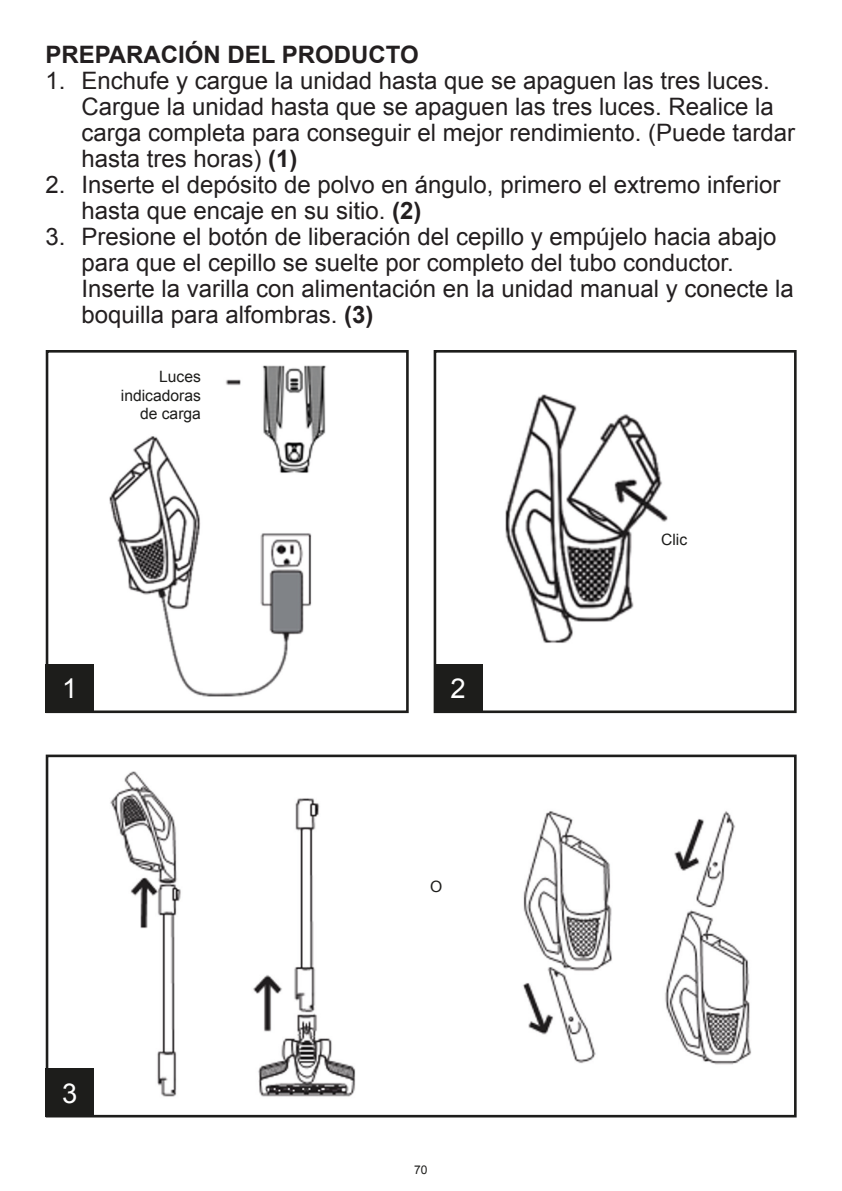
<style>
.page{position:relative;width:842px;height:1191px;background:#fff}
.page>*{position:absolute;margin:0;border:0;box-sizing:border-box;transform-origin:0 0}
.t1{font:27.4px "Arial";color:#fff}
.t2{font:24px/26px "Arial";color:#231f20}
.t3{font:700 24px "Arial";color:#231f20}
.t4{font:15.6px "Arial";color:#1d1d1b}
.t5{font:12px "Arial";color:#1d1d1b}
.s1{font-weight:700}
</style>
<div class="page">
<img style="left:109px;top:365px;width:217px;height:332px">
<div style="left:46px;top:350px;width:363px;height:363px;border:3px solid #1d1d1b"></div>
<div style="left:45px;top:664px;width:49px;height:48px;background:#1d1d1b"></div>
<img style="left:482px;top:394px;width:186px;height:291px">
<div style="left:434px;top:350px;width:363px;height:363px;border:3px solid #1d1d1b"></div>
<div style="left:434px;top:664px;width:48px;height:48px;background:#1d1d1b"></div>
<img style="left:110px;top:771px;width:642px;height:326px">
<div style="left:46px;top:754px;width:751px;height:363px;border:3px solid #1d1d1b"></div>
<div style="left:45px;top:1068px;width:49px;height:49px;background:#1d1d1b"></div>
<p class="t3" style="left:45px;top:39px;width:375px">PREPARACIÓN DEL PRODUCTO</p>
<p class="t2" style="left:81px;top:68px;width:715px;text-indent:-36px">1. Enchufe y cargue la unidad hasta que se apaguen las tres luces.<br>Cargue la unidad hasta que se apaguen las tres luces. Realice la carga completa para conseguir el mejor rendimiento. (Puede tardar hasta tres horas) <span class="s1">(1)</span></p>
<p class="t2" style="left:81px;top:172px;width:700px;text-indent:-36px">2. Inserte el depósito de polvo en ángulo, primero el extremo inferior hasta que encaje en su sitio. <span class="s1">(2)</span></p>
<p class="t2" style="left:81px;top:224px;width:714px;text-indent:-36px">3. Presione el botón de liberación del cepillo y empújelo hacia abajo para que el cepillo se suelte por completo del tubo conductor.<br>Inserte la varilla con alimentación en la unidad manual y conecte la boquilla para alfombras. <span class="s1">(3)</span></p>
<p class="t4" style="left:159px;top:366px;width:43px">Luces</p>
<p class="t4" style="left:121px;top:385px;width:81px">indicadoras</p>
<p class="t4" style="left:140px;top:403px;width:62px">de carga</p>
<p class="t1" style="left:62px;top:671px;width:17px">1</p>
<p class="t1" style="left:62px;top:1075px;width:17px">3</p>
<p class="t1" style="left:450px;top:671px;width:17px">2</p>
<p class="t4" style="left:430px;top:876px;width:14px">O</p>
<p class="t5" style="left:414px;top:1162px;width:15px">70</p>
<p class="t4" style="left:661px;top:529px;width:28px">Clic</p>
</div>
